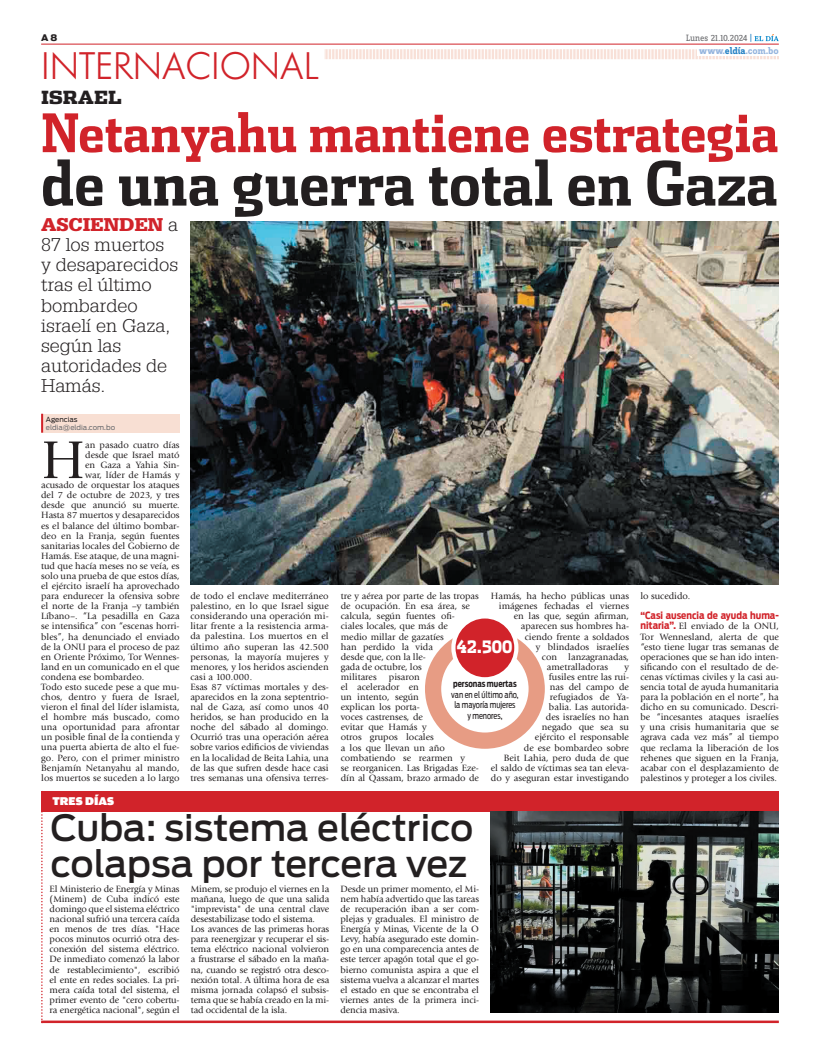
<style>
.page{position:relative;width:820px;height:1056px;background:#fff}
.page>*{position:absolute;margin:0;border:0;box-sizing:border-box;transform-origin:0 0}
.t1{font:700 61px "Dispatch Cond";color:#231f20}
.t2{font:55.4px "Giovanni";color:#231f20}
.t3{font:700 53px "Dispatch Cond";color:#d1232a}
.t4{font:500 36px/35.3px "Antenna";color:#231f20}
.t5{font:35px "Cg Futura Maxi Lt";color:#d1232a}
.t6{font:300 18px/20.2px "Glypha";color:#231f20;scale:1.1 1}
.t7{font:900 18px "Dispatch";color:#231f20}
.t8{font:900 17px "Dispatch";color:#fff;scale:.8 1}
.t9{font:900 12px "Amplitude Wide";color:#fff}
.t10{font:700 10px "Antenna Cond";color:#d1232a}
.t11{font:700 10px "Zine Slab Dis";color:#95b5de}
.t12{font:9.5px/10.1px "Giovanni";color:#231f20}
.t13{font:9.5px "Zine Slab Dis";color:#6c6d70}
.t14{font:9px/10.5px "Antenna Cond";color:#231f20;text-align:center;scale:.9 1}
.t15{font:900 9px "Antenna";color:#231f20}
.t16{font:7px/8px "Antenna";color:#6c6d70}
.s1{color:#2783c5}
.s2{font-weight:900;color:#d1232a}
.s3{color:#231f20}
.s4{font-weight:700}
.s5{font-family:"Antenna Cond";font-weight:700;font-size:10px;color:#d1232a}
</style>
<div class="page">
<div style="left:41px;top:414px;width:138px;height:19px;background:#f8dfd3"></div>
<svg style="left:41px;top:414px;width:2px;height:19px"></svg>
<img style="left:191px;top:221px;width:587px;height:363px">
<div style="left:425px;top:629px;width:119px;height:120px;background:#e79c84;border-radius:50%"></div>
<div style="left:441px;top:645px;width:87px;height:87px;background:#fff;border-radius:50%"></div>
<div style="left:453px;top:616px;width:63px;height:63px;background:#d1232a;border-radius:50%"></div>
<div style="left:451px;top:614px;width:67px;height:67px;border:4px solid #fff;border-radius:50%"></div>
<div style="left:41px;top:791px;width:737px;height:20px;background:#d1232a"></div>
<img style="left:490px;top:811px;width:288px;height:201px">
<hr style="left:41px;top:1020px;width:737px;height:3px;background:#d1232a">
<svg style="left:41px;top:811px;width:2px;height:211px"></svg>
<svg style="left:324px;top:49px;width:454px;height:10px"></svg>
<hr style="left:41px;top:44px;width:737px;height:1px;background:#d1232a">
<div style="left:696px;top:46px;width:82px;height:9px;background:#fff"></div>
<svg style="left:754px;top:34px;width:24px;height:7px"></svg>
<p class="t15" style="left:41px;top:33px;width:18px">A 8</p>
<p class="t5" style="left:41px;top:45px;width:279px">INTERNACI ONAL</p>
<p class="t7" style="left:41px;top:85px;width:82px">ISRAEL</p>
<p class="t13" style="left:686px;top:34px;width:68px">Lunes 21.10.2024 <span class="s1">|</span></p>
<p class="t11" style="left:699px;top:45px;width:81px">www.<span class="s1">eldía</span>.com.bo</p>
<p class="t3" style="left:41px;top:100px;width:738px">Netanyahu mantiene estrategia</p>
<p class="t1" style="left:41px;top:145px;width:738px">de una guerra total en Gaza</p>
<p class="t6" style="left:41px;top:214px;width:126px"><span class="s2">ASCIENDEN</span> a<br>87 los muertos y desaparecidos tras el último bombardeo israelí en Gaza, según las autoridades de<br>Hamás.</p>
<p class="t16" style="left:46px;top:415px;width:71px"><span class="s3">Agencias </span>eldia@eldia.com.bo</p>
<p class="t2" style="left:41px;top:429px;width:46px">H</p>
<p class="t12" style="left:85px;top:440px;width:96px">an pasado cuatro días</p>
<p class="t12" style="left:85px;top:450px;width:96px">desde que Israel mató</p>
<p class="t12" style="left:85px;top:460px;width:96px">en Gaza a Yahia Sin-</p>
<p class="t12" style="left:85px;top:470px;width:96px">war, líder de Hamás y</p>
<p class="t12" style="left:41px;top:480px;width:140px">acusado de orquestar los ataques</p>
<p class="t12" style="left:41px;top:490px;width:140px">del 7 de octubre de 2023, y tres</p>
<p class="t12" style="left:41px;top:500px;width:140px">desde que anunció su muerte.</p>
<p class="t12" style="left:41px;top:510px;width:140px">Hasta 87 muertos y desaparecidos</p>
<p class="t12" style="left:41px;top:520px;width:140px">es el balance del último bombar-</p>
<p class="t12" style="left:41px;top:531px;width:140px">deo en la Franja, según fuentes</p>
<p class="t12" style="left:41px;top:541px;width:140px">sanitarias locales del Gobierno de</p>
<p class="t12" style="left:41px;top:551px;width:140px">Hamás. Ese ataque, de una magni-</p>
<p class="t12" style="left:41px;top:561px;width:140px">tud que hacía meses no se veía, es</p>
<p class="t12" style="left:41px;top:571px;width:140px">solo una prueba de que estos días,</p>
<p class="t12" style="left:41px;top:581px;width:140px">el ejército israelí ha aprovechado</p>
<p class="t12" style="left:41px;top:591px;width:140px">para endurecer la ofensiva sobre</p>
<p class="t12" style="left:41px;top:601px;width:140px">el norte de la Franja –y también</p>
<p class="t12" style="left:41px;top:611px;width:140px">Líbano–. “La pesadilla en Gaza</p>
<p class="t12" style="left:41px;top:621px;width:140px">se intensifica” con “escenas horri-</p>
<p class="t12" style="left:41px;top:631px;width:140px">bles”, ha denunciado el enviado</p>
<p class="t12" style="left:41px;top:641px;width:140px">de la ONU para el proceso de paz</p>
<p class="t12" style="left:41px;top:652px;width:140px">en Oriente Próximo, Tor Wennes-</p>
<p class="t12" style="left:41px;top:662px;width:140px">land en un comunicado en el que</p>
<p class="t12" style="left:41px;top:672px;width:105px">condena ese bombardeo.</p>
<p class="t12" style="left:41px;top:682px;width:140px">Todo esto sucede pese a que mu-</p>
<p class="t12" style="left:41px;top:692px;width:140px">chos, dentro y fuera de Israel,</p>
<p class="t12" style="left:41px;top:702px;width:140px">vieron el final del líder islamista,</p>
<p class="t12" style="left:41px;top:712px;width:140px">el hombre más buscado, como</p>
<p class="t12" style="left:41px;top:722px;width:140px">una oportunidad para afrontar</p>
<p class="t12" style="left:41px;top:732px;width:140px">un posible final de la contienda y</p>
<p class="t12" style="left:41px;top:742px;width:140px">una puerta abierta de alto el fue-</p>
<p class="t12" style="left:41px;top:752px;width:140px">go. Pero, con el primer ministro</p>
<p class="t12" style="left:41px;top:763px;width:140px">Benjamín Netanyahu al mando,</p>
<p class="t12" style="left:41px;top:773px;width:140px">los muertos se suceden a lo largo</p>
<p class="t9" style="left:52px;top:794px;width:63px">TRES DÍAS</p>
<p class="t12" style="left:190px;top:591px;width:140px">de todo el enclave mediterráneo palestino, en lo que Israel sigue considerando una operación mi&shy;litar frente a la resistencia arma&shy;da palestina. Los muertos en el último año superan las 42.500 personas, la mayoría mujeres y menores, y los heridos ascienden casi a 100.000.<br>Esas 87 víctimas mortales y des&shy;aparecidos en la zona septentrio&shy;nal de Gaza, así como unos 40 heridos, se han producido en la noche del sábado al domingo.<br>Ocurrió tras una operación aérea sobre varios edificios de viviendas en la localidad de Beita Lahia, una de las que sufren desde hace casi tres semanas una ofensiva terres-</p>
<p class="t12" style="left:490px;top:591px;width:140px">Hamás, ha hecho públicas unas</p>
<p class="t12" style="left:340px;top:591px;width:139px">tre y aérea por parte de las tropas de ocupación. En esa área, se calcula, según fuentes ofi&shy;ciales locales, que más de<br>medio millar de gazatíes<br>han perdido la vida<br>desde que, con la lle-<br>gada de octubre, los<br>militares</p>
<p class="t12" style="left:498px;top:601px;width:132px">imágenes fechadas el viernes</p>
<p class="t12" style="left:513px;top:611px;width:116px">en las que, según afirman,</p>
<p class="t12" style="left:520px;top:621px;width:109px">aparecen sus hombres ha-</p>
<p class="t12" style="left:524px;top:631px;width:105px">ciendo frente a soldados</p>
<p class="t12" style="left:535px;top:642px;width:94px">y blindados israelíes</p>
<p class="t12" style="left:541px;top:652px;width:89px">con lanzagranadas,</p>
<p class="t12" style="left:546px;top:662px;width:63px">ametralladoras</p>
<p class="t8" style="left:457px;top:634px;width:71px">42.500</p>
<p class="t14" style="left:451px;top:679px;width:76px"><span class="s4">personas muertas </span>van en el último año, la mayoría mujeres<br>y menores,</p>
<p class="t12" style="left:490px;top:662px;width:140px;text-align:right">y<br>fusiles entre las rui-<br>nas del campo de<br>refugiados de Ya-<br>balia. Las autorida-<br>des israelíes no han<br>negado que sea su<br>ejército el responsable<br>de ese bombardeo sobre<br>Beit Lahia, pero duda de que<br>el saldo de víctimas sea tan eleva&shy;do y aseguran estar investigando</p>
<p class="t12" style="left:340px;top:672px;width:139px;text-indent:48px">pisaron<br>el acelerador en<br>un intento, según<br>explican los porta-<br>voces castrenses, de<br>evitar que Hamás y<br>otros grupos locales<br>a los que llevan un año combatiendo se rearmen y<br>se reorganicen. Las Brigadas Eze&shy;dín al Qassam, brazo armado de</p>
<p class="t4" style="left:50px;top:811px;width:424px">Cuba: sistema eléctrico colapsa por tercera vez</p>
<p class="t12" style="left:50px;top:884px;width:131px;text-align:justify">El Ministerio de Energía y Minas (Minem) de Cuba indicó este domingo que el sistema eléctrico nacional sufrió una tercera caída en menos de tres días. "Hace pocos minutos ocurrió otra des&shy;conexión del sistema eléctrico.<br>De inmediato comenzó la labor de restablecimiento", escribió el ente en redes sociales. La pri&shy;mera caída total del sistema, el primer evento de "cero cobertu&shy;ra energética nacional", según el</p>
<p class="t12" style="left:191px;top:884px;width:140px">Minem, se produjo el viernes en la mañana, luego de que una salida "imprevista" de una central clave desestabilizase todo el sistema.<br>Los avances de las primeras horas para reenergizar y recuperar el sis&shy;tema eléctrico nacional volvieron a frustrarse el sábado en la maña&shy;na, cuando se registró otra desco&shy;nexión total. A última hora de esa misma jornada colapsó el subsis&shy;tema que se había creado en la mi&shy;tad occidental de la isla.</p>
<p class="t12" style="left:340px;top:884px;width:140px;text-align:justify">Desde un primer momento, el Mi&shy;nem había advertido que las tareas de recuperación iban a ser com&shy;plejas y graduales. El ministro de Energía y Minas, Vicente de la O Levy, había asegurado este domin&shy;go en una comparecencia antes de este tercer apagón total que el go&shy;bierno comunista aspira a que el sistema vuelva a alcanzar el martes el estado en que se encontraba el viernes antes de la primera inci&shy;dencia masiva.</p>
<p class="t12" style="left:640px;top:591px;width:51px">lo sucedido.</p>
<p class="t10" style="left:640px;top:610px;width:140px">“Casi ausencia de ayuda huma-</p>
<p class="t12" style="left:640px;top:621px;width:140px;text-align:justify"><span class="s5">nitaria”.</span> El enviado de la ONU, Tor Wennesland, alerta de que “esto tiene lugar tras semanas de operaciones que se han ido inten&shy;sificando con el resultado de de&shy;cenas víctimas civiles y la casi au&shy;sencia total de ayuda humanitaria para la población en el norte”, ha dicho en su comunicado. Descri&shy;be “incesantes ataques israelíes y una crisis humanitaria que se agrava cada vez más” al tiempo que reclama la liberación de los rehenes que siguen en la Franja, acabar con el desplazamiento de palestinos y proteger a los civiles.</p>
</div>
